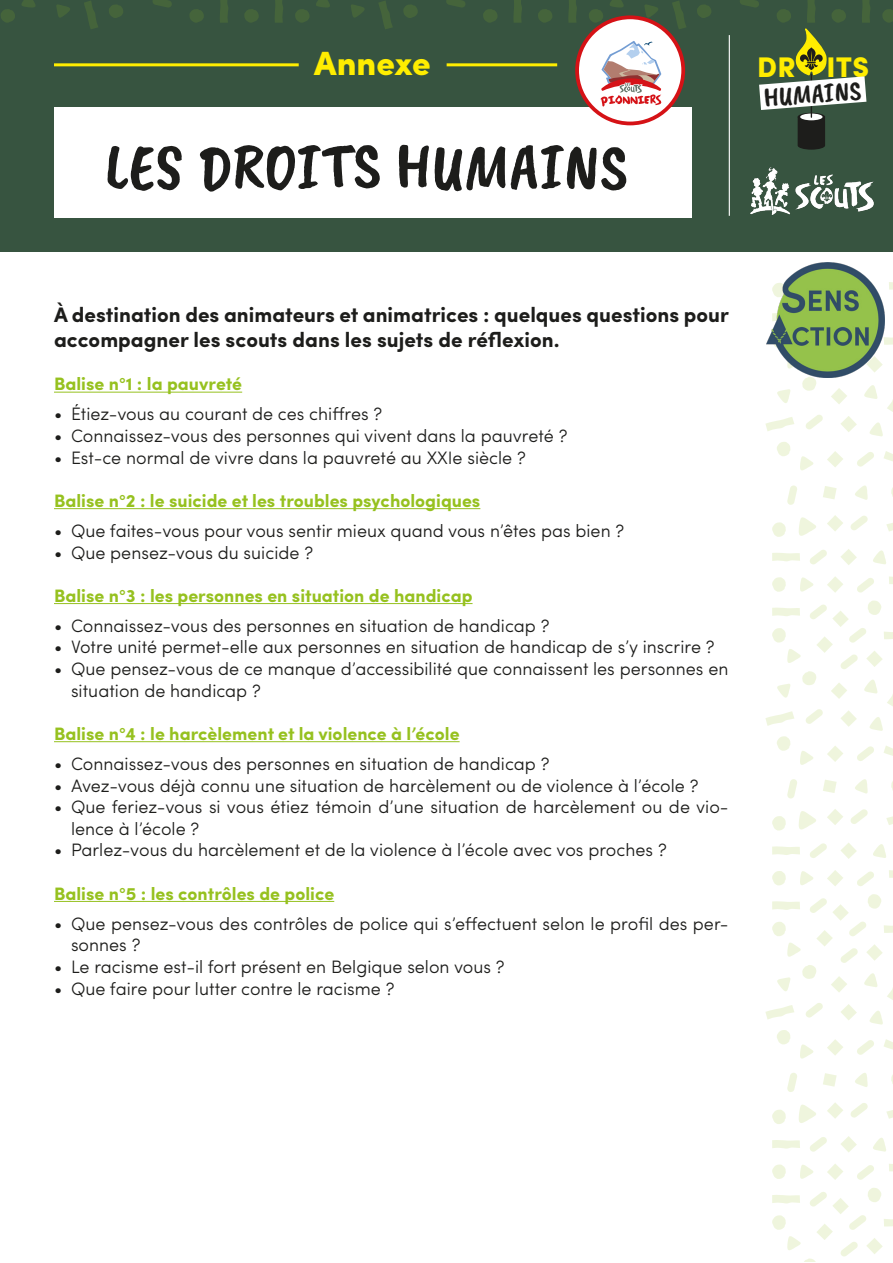
<style>
.page{position:relative;width:893px;height:1263px;background:#fff}
.page>*{position:absolute;margin:0;border:0;box-sizing:border-box;transform-origin:0 0}
.t1{font:65.55px "Caveat Brush";color:#1d1d1b}
.t2{font:900 33.6px "Sofia Pro";color:#ffed00}
.t3{font:900 28.35px "Sofia Pro";color:#ffed00}
.t4{font:27.6px "Caveat Brush";color:#1d1d1b}
.t5{font:700 21px/25.2px "Sofia Pro";color:#1d1d1b}
.t6{font:300 18px/21.6px "Sofia Pro";color:#1d1d1b}
.t7{font:700 18px "Sofia Pro";color:#96c11f}
.s1{font-size:38.7px;color:#375440}
</style>
<div class="page">
<div style="left:0;top:0;width:893px;height:252px;background:#375440"></div>
<hr style="left:54px;top:392px;width:188px;height:1px;background:#96c11f">
<hr style="left:54px;top:508px;width:426px;height:1px;background:#96c11f">
<hr style="left:54px;top:603px;width:419px;height:1px;background:#96c11f">
<hr style="left:54px;top:741px;width:406px;height:1px;background:#96c11f">
<hr style="left:54px;top:901px;width:280px;height:1px;background:#96c11f">
<svg style="left:800px;top:1165px;width:13px;height:14px"></svg>
<svg style="left:799px;top:1104px;width:17px;height:19px"></svg>
<svg style="left:855px;top:1073px;width:13px;height:14px"></svg>
<svg style="left:873px;top:1138px;width:13px;height:14px"></svg>
<svg style="left:772px;top:1164px;width:14px;height:15px"></svg>
<svg style="left:772px;top:1110px;width:14px;height:14px"></svg>
<svg style="left:891px;top:1075px;width:2px;height:9px"></svg>
<svg style="left:827px;top:1164px;width:16px;height:16px"></svg>
<svg style="left:827px;top:1102px;width:16px;height:17px"></svg>
<svg style="left:823px;top:1073px;width:14px;height:14px"></svg>
<svg style="left:841px;top:1136px;width:16px;height:16px"></svg>
<svg style="left:857px;top:1165px;width:17px;height:15px"></svg>
<svg style="left:850px;top:1103px;width:18px;height:15px"></svg>
<svg style="left:787px;top:1073px;width:10px;height:19px"></svg>
<svg style="left:810px;top:1137px;width:17px;height:15px"></svg>
<svg style="left:889px;top:1164px;width:4px;height:8px"></svg>
<svg style="left:886px;top:1110px;width:7px;height:9px"></svg>
<svg style="left:772px;top:1188px;width:121px;height:74px"></svg>
<svg style="left:772px;top:1140px;width:28px;height:9px"></svg>
<svg style="left:800px;top:871px;width:13px;height:14px"></svg>
<svg style="left:799px;top:811px;width:17px;height:19px"></svg>
<svg style="left:800px;top:1044px;width:14px;height:15px"></svg>
<svg style="left:855px;top:779px;width:13px;height:15px"></svg>
<svg style="left:869px;top:1020px;width:14px;height:5px"></svg>
<svg style="left:873px;top:844px;width:13px;height:14px"></svg>
<svg style="left:772px;top:871px;width:14px;height:14px"></svg>
<svg style="left:772px;top:816px;width:14px;height:14px"></svg>
<svg style="left:777px;top:1030px;width:13px;height:14px"></svg>
<svg style="left:891px;top:781px;width:2px;height:9px"></svg>
<svg style="left:827px;top:870px;width:16px;height:16px"></svg>
<svg style="left:827px;top:809px;width:16px;height:16px"></svg>
<svg style="left:827px;top:1039px;width:16px;height:17px"></svg>
<svg style="left:823px;top:779px;width:14px;height:14px"></svg>
<svg style="left:840px;top:843px;width:17px;height:16px"></svg>
<svg style="left:857px;top:871px;width:17px;height:15px"></svg>
<svg style="left:850px;top:809px;width:18px;height:15px"></svg>
<svg style="left:857px;top:1040px;width:17px;height:15px"></svg>
<svg style="left:787px;top:779px;width:10px;height:20px"></svg>
<svg style="left:810px;top:843px;width:17px;height:15px"></svg>
<svg style="left:889px;top:870px;width:4px;height:8px"></svg>
<svg style="left:886px;top:816px;width:7px;height:9px"></svg>
<svg style="left:884px;top:1039px;width:9px;height:11px"></svg>
<svg style="left:765px;top:894px;width:128px;height:126px"></svg>
<svg style="left:772px;top:846px;width:28px;height:9px"></svg>
<svg style="left:800px;top:577px;width:14px;height:15px"></svg>
<svg style="left:799px;top:517px;width:17px;height:19px"></svg>
<svg style="left:855px;top:485px;width:13px;height:15px"></svg>
<svg style="left:873px;top:550px;width:13px;height:15px"></svg>
<svg style="left:772px;top:577px;width:14px;height:15px"></svg>
<svg style="left:772px;top:522px;width:14px;height:15px"></svg>
<svg style="left:891px;top:487px;width:2px;height:10px"></svg>
<svg style="left:827px;top:576px;width:16px;height:17px"></svg>
<svg style="left:827px;top:515px;width:16px;height:16px"></svg>
<svg style="left:823px;top:486px;width:14px;height:13px"></svg>
<svg style="left:841px;top:549px;width:16px;height:16px"></svg>
<svg style="left:857px;top:578px;width:17px;height:15px"></svg>
<svg style="left:850px;top:515px;width:18px;height:16px"></svg>
<svg style="left:787px;top:485px;width:10px;height:20px"></svg>
<svg style="left:810px;top:550px;width:17px;height:15px"></svg>
<svg style="left:889px;top:576px;width:4px;height:8px"></svg>
<svg style="left:886px;top:523px;width:7px;height:8px"></svg>
<svg style="left:765px;top:600px;width:128px;height:165px"></svg>
<svg style="left:772px;top:553px;width:28px;height:8px"></svg>
<svg style="left:800px;top:456px;width:14px;height:15px"></svg>
<svg style="left:869px;top:422px;width:14px;height:15px"></svg>
<svg style="left:777px;top:442px;width:13px;height:14px"></svg>
<svg style="left:827px;top:451px;width:16px;height:16px"></svg>
<svg style="left:841px;top:416px;width:16px;height:16px"></svg>
<svg style="left:857px;top:452px;width:17px;height:15px"></svg>
<svg style="left:806px;top:415px;width:17px;height:15px"></svg>
<svg style="left:889px;top:282px;width:4px;height:8px"></svg>
<svg style="left:887px;top:404px;width:6px;height:8px"></svg>
<svg style="left:884px;top:451px;width:9px;height:10px"></svg>
<svg style="left:765px;top:417px;width:29px;height:14px"></svg>
<svg style="left:777px;top:337px;width:116px;height:67px"></svg>
<img style="left:750px;top:167px;width:124px;height:48px">
<svg style="left:798px;top:118px;width:27px;height:32px"></svg>
<svg style="left:798px;top:113px;width:27px;height:8px"></svg>
<div style="left:800px;top:114px;width:22px;height:6px;background:#fff;border-radius:50%"></div>
<hr style="left:811px;top:74px;width:1px;height:43px;background:#1d1d1b">
<div style="left:54px;top:107px;width:637px;height:111px;background:#fff"></div>
<hr style="left:54px;top:63px;width:245px;height:3px;background:#ffed00">
<hr style="left:447px;top:63px;width:110px;height:3px;background:#ffed00">
<hr style="left:729px;top:35px;width:1px;height:181px;background:#fff">
<svg style="left:883px;top:9px;width:10px;height:13px"></svg>
<svg style="left:866px;top:0;width:4px;height:23px"></svg>
<svg style="left:740px;top:0;width:126px;height:110px"></svg>
<svg style="left:645px;top:5px;width:13px;height:14px"></svg>
<svg style="left:538px;top:9px;width:14px;height:13px"></svg>
<svg style="left:483px;top:9px;width:14px;height:13px"></svg>
<svg style="left:589px;top:0;width:35px;height:23px"></svg>
<svg style="left:697px;top:5px;width:14px;height:13px"></svg>
<svg style="left:446px;top:0;width:19px;height:7px"></svg>
<svg style="left:568px;top:0;width:9px;height:23px"></svg>
<svg style="left:672px;top:1px;width:14px;height:28px"></svg>
<svg style="left:514px;top:0;width:8px;height:23px"></svg>
<svg style="left:351px;top:5px;width:13px;height:12px"></svg>
<svg style="left:245px;top:9px;width:14px;height:13px"></svg>
<svg style="left:190px;top:9px;width:14px;height:13px"></svg>
<svg style="left:295px;top:0;width:35px;height:22px"></svg>
<svg style="left:404px;top:5px;width:14px;height:13px"></svg>
<svg style="left:153px;top:0;width:19px;height:7px"></svg>
<svg style="left:275px;top:0;width:8px;height:23px"></svg>
<svg style="left:379px;top:1px;width:13px;height:28px"></svg>
<svg style="left:220px;top:0;width:8px;height:23px"></svg>
<svg style="left:56px;top:5px;width:14px;height:12px"></svg>
<svg style="left:1px;top:0;width:34px;height:22px"></svg>
<svg style="left:109px;top:5px;width:14px;height:13px"></svg>
<svg style="left:84px;top:1px;width:14px;height:28px"></svg>
<div style="left:577px;top:17px;width:106px;height:106px;background:#fff;border-radius:50%"></div>
<div style="left:575px;top:15px;width:110px;height:110px;border:4px solid #d51216;border-radius:50%"></div>
<svg style="left:600px;top:41px;width:62px;height:66px"></svg>
<img style="left:766px;top:263px;width:119px;height:114px">
<p class="t2" style="left:314px;top:37px;width:118px">Annexe</p>
<p class="t1" style="left:105px;top:129px;width:525px">LES DROITS HUMAINS</p>
<p class="t3" style="left:757px;top:45px;width:114px">DR<span class="s1">O</span>ITS</p>
<p class="t4" style="left:763px;top:81px;width:99px;rotate:-4deg">HUMAINS</p>
<p class="t5" style="left:54px;top:301px;width:676px">À destination des animateurs et animatrices : quelques questions pour accompagner les scouts dans les sujets de réflexion.</p>
<p class="t7" style="left:54px;top:370px;width:190px">Balise n°1 : la pauvreté</p>
<p class="t6" style="left:54px;top:402px;width:330px">• Étiez-vous au courant de ces chiffres ?</p>
<p class="t6" style="left:54px;top:424px;width:515px">• Connaissez-vous des personnes qui vivent dans la pauvreté ?</p>
<p class="t6" style="left:54px;top:445px;width:473px">• Est-ce normal de vivre dans la pauvreté au XXIe siècle ?</p>
<p class="t7" style="left:54px;top:487px;width:428px">Balise n°2 : le suicide et les troubles psychologiques</p>
<p class="t6" style="left:54px;top:519px;width:572px">• Que faites-vous pour vous sentir mieux quand vous n’êtes pas bien ?</p>
<p class="t6" style="left:54px;top:540px;width:261px">• Que pensez-vous du suicide ?</p>
<p class="t7" style="left:54px;top:582px;width:420px">Balise n°3 : les personnes en situation de handicap</p>
<p class="t6" style="left:54px;top:614px;width:497px">• Connaissez-vous des personnes en situation de handicap ?</p>
<p class="t6" style="left:54px;top:635px;width:662px">• Votre unité permet-elle aux personnes en situation de handicap de s’y inscrire ?</p>
<p class="t6" style="left:71px;top:657px;width:659px;text-indent:-17px">• Que pensez-vous de ce manque d’accessibilité que connaissent les personnes en situation de handicap ?</p>
<p class="t7" style="left:54px;top:720px;width:407px">Balise n°4 : le harcèlement et la violence à l’école</p>
<p class="t6" style="left:54px;top:752px;width:497px">• Connaissez-vous des personnes en situation de handicap ?</p>
<p class="t6" style="left:54px;top:773px;width:646px">• Avez-vous déjà connu une situation de harcèlement ou de violence à l’école ?</p>
<p class="t6" style="left:71px;top:795px;width:659px;text-indent:-17px">• Que feriez-vous si vous étiez témoin d’une situation de harcèlement ou de vio&shy;lence à l’école ?</p>
<p class="t6" style="left:54px;top:838px;width:614px">• Parlez-vous du harcèlement et de la violence à l’école avec vos proches ?</p>
<p class="t7" style="left:54px;top:879px;width:282px">Balise n°5 : les contrôles de police</p>
<p class="t6" style="left:71px;top:911px;width:659px;text-indent:-17px">• Que pensez-vous des contrôles de police qui s’effectuent selon le profil des per&shy;sonnes ?</p>
<p class="t6" style="left:54px;top:955px;width:452px">• Le racisme est-il fort présent en Belgique selon vous ?</p>
<p class="t6" style="left:54px;top:976px;width:342px">• Que faire pour lutter contre le racisme ?</p>
</div>
